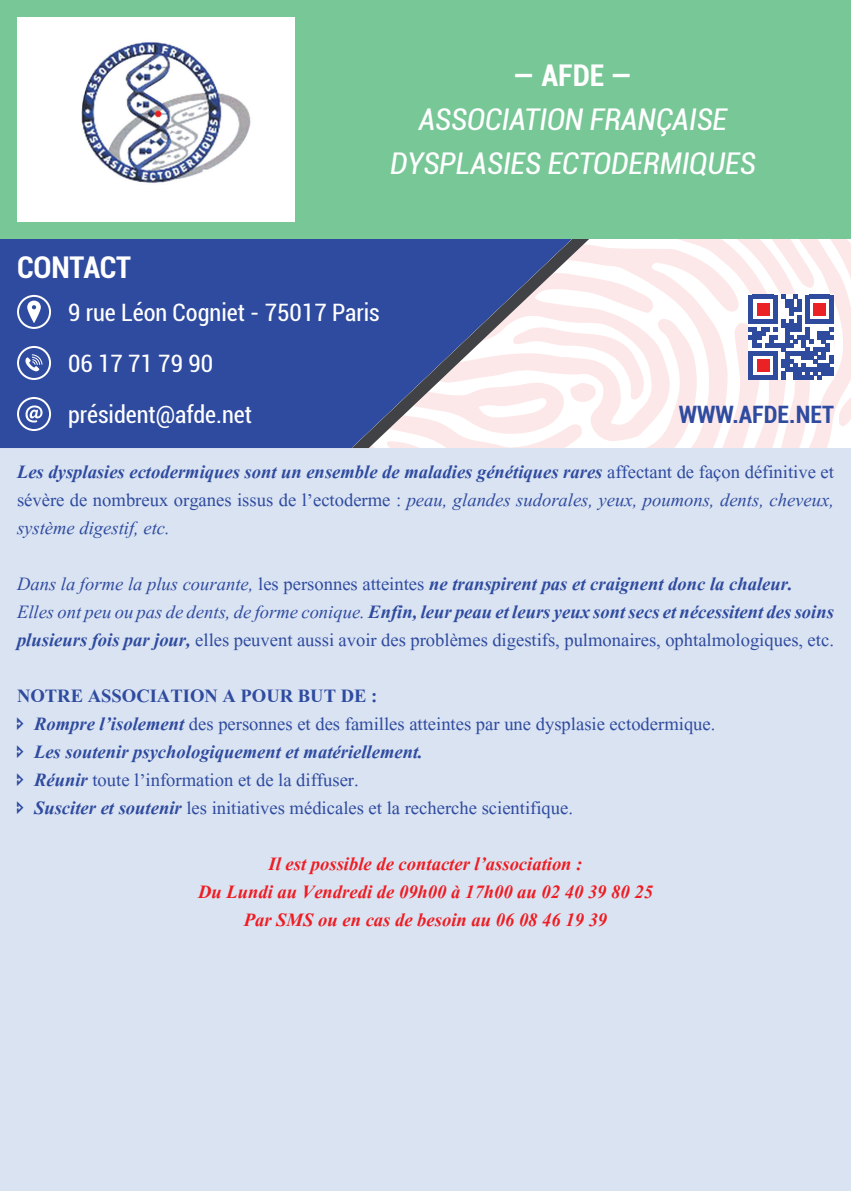
<style>
.page{position:relative;width:851px;height:1191px;background:#fff}
.page>*{position:absolute;margin:0;border:0;box-sizing:border-box;transform-origin:0 0}
.t1{font:italic condensed 30px "Roboto";color:#fff}
.t2{font:700 condensed 30px "Roboto";color:#fff}
.t3{font:24px/28px "Kokila";color:#2f4b9f;text-align:justify}
.t4{font:italic 700 24px "Kokila";color:#2f4b9f}
.t5{font:italic 700 24px "Kokila";color:#ee1d23}
.t6{font:condensed 24px "Roboto";color:#fff}
.t7{font:700 24px "Kokila";color:#2f4b9f}
.t8{font:700 condensed 24px "Roboto";color:#2f4b9f}
.s1{font-weight:700;font-style:italic}
.s2{font-style:italic}
.s3{font-weight:400}
.s4{font-weight:400;font-style:normal}
</style>
<div class="page">
<div style="left:0;top:448px;width:850px;height:743px;background:#d9e3f2"></div>
<div style="left:0;top:238px;width:351px;height:210px;background:#2f4b9f"></div>
<div style="left:351px;top:238px;width:18px;height:210px;background:#2f4b9f"></div>
<svg style="left:369px;top:238px;width:481px;height:210px"></svg>
<div style="left:369px;top:273px;width:83px;height:53px;background:#2f4b9f"></div>
<svg style="left:452px;top:238px;width:335px;height:210px"></svg>
<div style="left:392px;top:281px;width:109px;height:33px;background:#2f4b9f"></div>
<svg style="left:369px;top:326px;width:274px;height:122px"></svg>
<svg style="left:838px;top:394px;width:12px;height:33px"></svg>
<div style="left:0;top:0;width:850px;height:238px;background:#78c797"></div>
<svg style="left:665px;top:238px;width:185px;height:142px"></svg>
<svg style="left:17px;top:295px;width:34px;height:34px"></svg>
<svg style="left:17px;top:397px;width:34px;height:34px"></svg>
<svg style="left:17px;top:346px;width:34px;height:34px"></svg>
<div style="left:17px;top:17px;width:278px;height:204px;background:#fff"></div>
<img style="left:81px;top:42px;width:170px;height:141px">
<p class="t2" style="left:513px;top:55px;width:120px">― AFDE ―</p>
<p class="t1" style="left:419px;top:99px;width:310px">ASSOCIATION FRANÇAISE</p>
<p class="t1" style="left:390px;top:143px;width:367px">DYSPLASIES ECTODERMIQUES</p>
<p class="t2" style="left:17px;top:246px;width:115px">CONTACT</p>
<p class="t6" style="left:68px;top:296px;width:313px">9 rue Léon Cogniet - 75017 Paris</p>
<p class="t6" style="left:68px;top:347px;width:146px">06 17 71 79 90</p>
<p class="t6" style="left:68px;top:398px;width:185px">président@afde.net</p>
<p class="t8" style="left:678px;top:397px;width:157px">WWW.AFDE.NET</p>
<p class="t3" style="left:17px;top:457px;width:818px"><span class="s1">Les dysplasies ectodermiques sont un ensemble de maladies génétiques rares</span> affectant de façon définitive et sévère de nombreux organes issus de l’ectoderme : <span class="s2">peau, glandes sudorales, yeux, poumons, dents, cheveux, système digestif, etc.</span></p>
<p class="t4" style="left:17px;top:572px;width:777px"><span class="s3">Dans la forme la plus courante,</span> <span class="s4">les personnes atteintes</span> ne transpirent pas et craignent donc la chaleur.</p>
<p class="t3" style="left:17px;top:597px;width:818px"><span class="s2">Elles ont peu ou pas de dents, de forme conique.</span> <span class="s1">Enfin, leur peau et leurs yeux sont secs et nécessitent des soins plusieurs fois par jour,</span> elles peuvent aussi avoir des problèmes digestifs, pulmonaires, ophtalmologiques, etc.</p>
<p class="t7" style="left:17px;top:684px;width:362px">NOTRE ASSOCIATION A POUR BUT DE :</p>
<p class="t3" style="left:34px;top:709px;width:682px"><span class="s1">Rompre l’isolement</span> des personnes et des familles atteintes par une dysplasie ectodermique.</p>
<p class="t4" style="left:34px;top:740px;width:390px">Les soutenir psychologiquement et matériellement.</p>
<p class="t3" style="left:34px;top:765px;width:326px"><span class="s1">Réunir</span> toute l’information et de la diffuser.</p>
<p class="t3" style="left:34px;top:793px;width:540px"><span class="s1">Susciter et soutenir</span> les initiatives médicales et la recherche scientifique.</p>
<p class="t5" style="left:268px;top:852px;width:315px">Il est possible de contacter l’association :</p>
<p class="t5" style="left:198px;top:880px;width:456px">Du Lundi au Vendredi de 09h00 à 17h00 au 02 40 39 80 25</p>
<p class="t5" style="left:244px;top:908px;width:365px">Par SMS ou en cas de besoin au 06 08 46 19 39</p>
</div>
